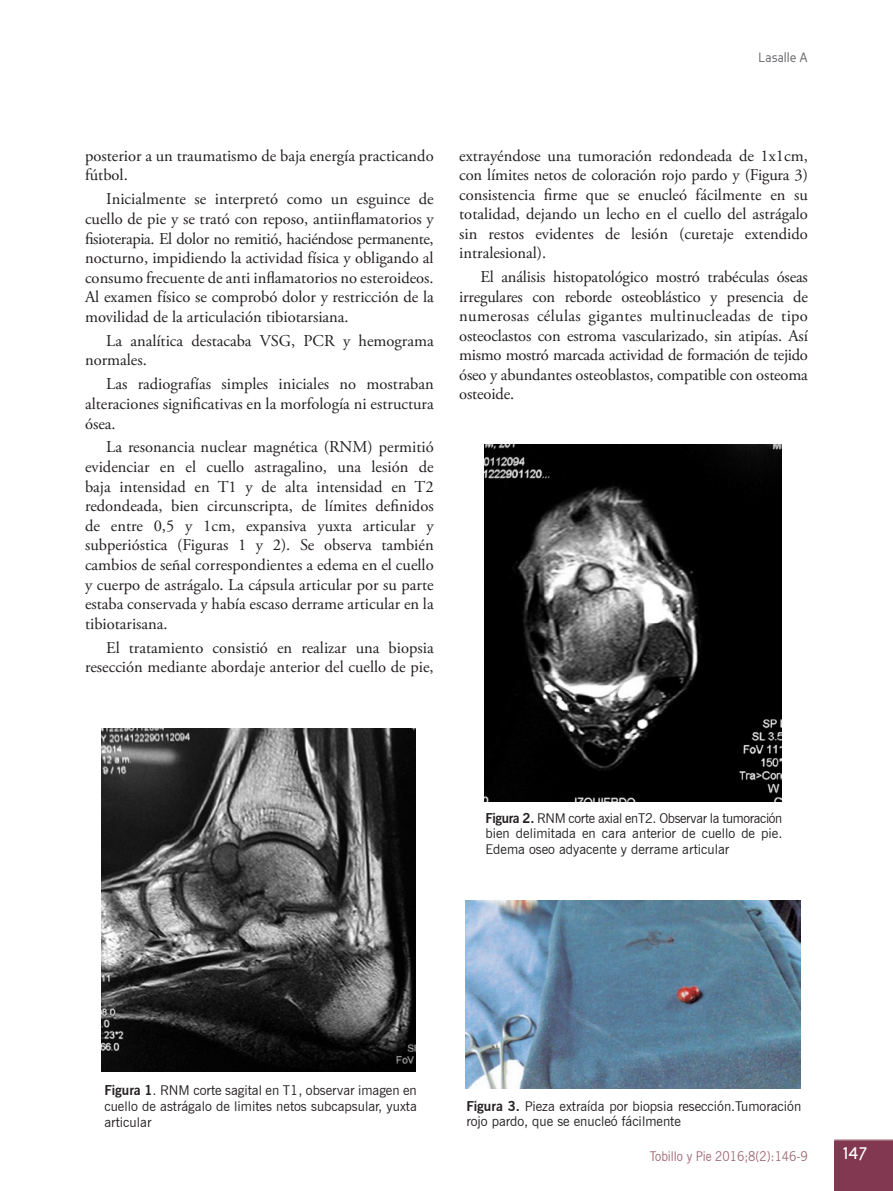
<style>
.page{position:relative;width:893px;height:1191px;background:#fff}
.page>*{position:absolute;margin:0;border:0;box-sizing:border-box;transform-origin:0 0}
.t1{font:21px "Perspective Sans";color:#fff;scale:.9 1}
.t2{font:16.5px/19.6px "Adobe Garamond Pro";color:#231f20;text-align:justify}
.t3{font:13.5px/15.8px "News Gothic BT";color:#231f20;text-align:justify}
.t4{font:13.5px "News Gothic BT";color:#9f6875;scale:.9 1}
.t5{font:13.5px "Perspective Sans";color:#6c6d70;scale:.9 1}
.s1{font-weight:700}
</style>
<div class="page">
<div style="left:834px;top:1141px;width:59px;height:50px;background:#823850"></div>
<hr style="left:834px;top:1139px;width:59px;height:2px;background:#9f6875">
<img style="left:102px;top:729px;width:313px;height:342px">
<img style="left:484px;top:444px;width:297px;height:357px">
<img style="left:466px;top:900px;width:335px;height:188px">
<p class="t5" style="left:758px;top:49px;width:56px">Lasalle A</p>
<p class="t2" style="left:85px;top:146px;width:350px">posterior a un traumatismo de baja energía practicando fútbol.</p>
<p class="t2" style="left:85px;top:190px;width:350px;text-indent:21px">Inicialmente se interpretó como un esguince de cuello de pie y se trató con reposo, antiinflamatorios y fisioterapia. El dolor no remitió, haciéndose permanente, nocturno, impidiendo la actividad física y obligando al consumo frecuente de anti inflamatorios no esteroideos.<br>Al examen físico se comprobó dolor y restricción de la movilidad de la articulación tibiotarsiana.</p>
<p class="t2" style="left:85px;top:331px;width:350px;text-indent:21px">La analítica destacaba VSG, PCR y hemograma normales.</p>
<p class="t2" style="left:85px;top:375px;width:350px;text-indent:21px">Las radiografías simples iniciales no mostraban alteraciones significativas en la morfología ni estructura ósea.</p>
<p class="t2" style="left:85px;top:438px;width:350px;text-indent:21px">La resonancia nuclear magnética (RNM) permitió evidenciar en el cuello astragalino, una lesión de baja intensidad en T1 y de alta intensidad en T2 redondeada, bien circunscripta, de límites definidos de entre 0,5 y 1cm, expansiva yuxta articular y subperióstica (Figuras 1 y 2). Se observa también cambios de señal correspondientes a edema en el cuello y cuerpo de astrágalo. La cápsula articular por su parte estaba conservada y había escaso derrame articular en la tibiotarisana.</p>
<p class="t2" style="left:85px;top:638px;width:350px;text-align:right">El tratamiento consistió en realizar una biopsia resección mediante abordaje anterior del cuello de pie,</p>
<p class="t2" style="left:459px;top:146px;width:350px">extrayéndose una tumoración redondeada de 1x1cm, con límites netos de coloración rojo pardo y (Figura 3) consistencia firme que se enucleó fácilmente en su totalidad, dejando un lecho en el cuello del astrágalo sin restos evidentes de lesión (curetaje extendido intralesional).</p>
<p class="t2" style="left:459px;top:268px;width:350px;text-indent:21px">El análisis histopatológico mostró trabéculas óseas irregulares con reborde osteoblástico y presencia de numerosas células gigantes multinucleadas de tipo osteoclastos con estroma vascularizado, sin atipías. Así mismo mostró marcada actividad de formación de tejido óseo y abundantes osteoblastos, compatible con osteoma osteoide.</p>
<p class="t3" style="left:486px;top:810px;width:298px"><span class="s1">Figura 2.</span> RNM corte axial enT2. Observar la tumoración bien delimitada en cara anterior de cuello de pie.<br>Edema oseo adyacente y derrame articular</p>
<p class="t3" style="left:104px;top:1082px;width:314px"><span class="s1">Figura 1</span>. RNM corte sagital en T1, observar imagen en cuello de astrágalo de limites netos subcapsular, yuxta articular</p>
<p class="t3" style="left:466px;top:1097px;width:336px"><span class="s1">Figura 3.</span> Pieza extraída por biopsia resección.Tumoración rojo pardo, que se enucleó fácilmente</p>
<p class="t4" style="left:650px;top:1147px;width:177px">Tobillo y Pie 2016;8(2):146-9</p>
<p class="t1" style="left:843px;top:1139px;width:29px">147</p>
</div>
